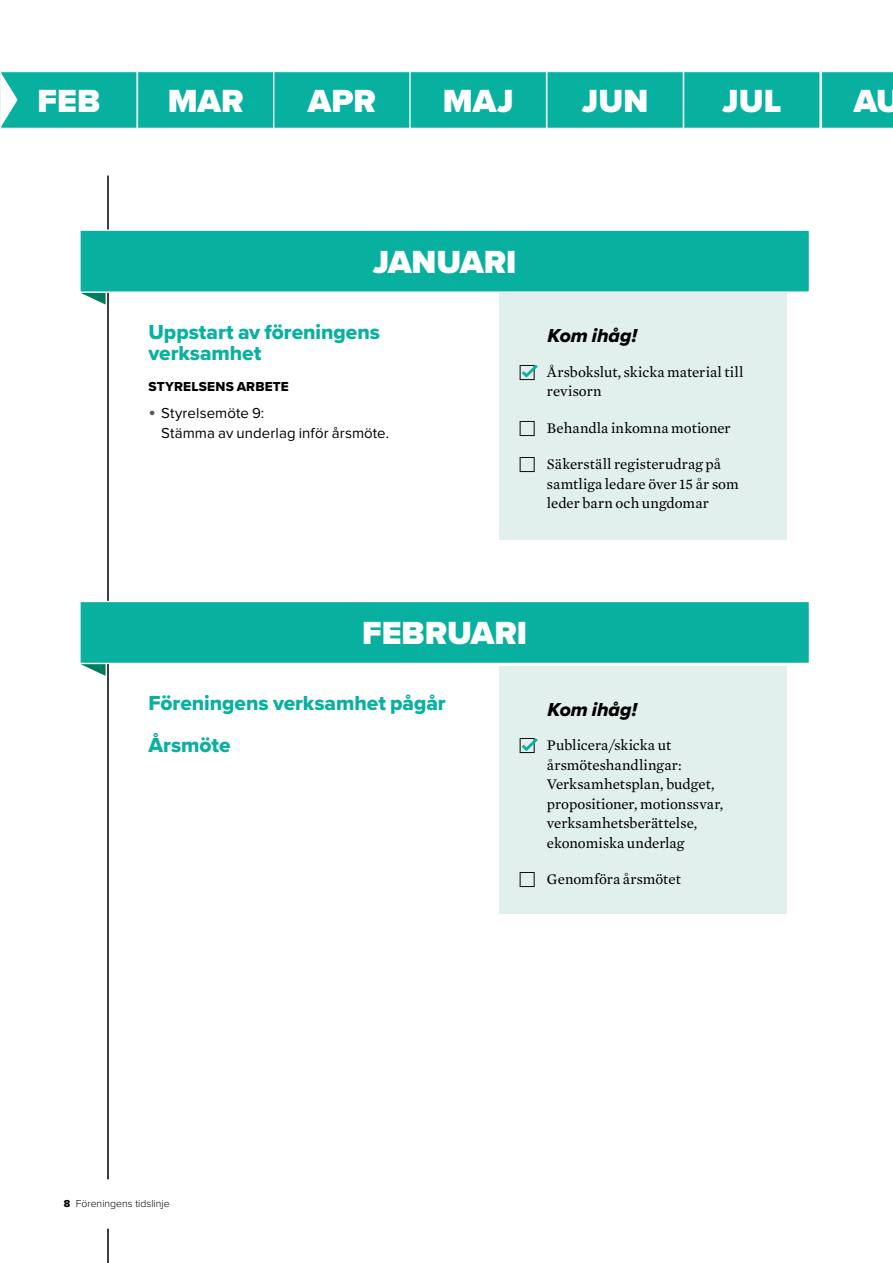
<style>
.page{position:relative;width:893px;height:1263px;background:#fff}
.page>*{position:absolute;margin:0;border:0;box-sizing:border-box;transform-origin:0 0}
.t1{font:900 33.15px "Proxima Nova";color:#fff}
.t2{font:21px/42px "Proxima Nova Extrabld";color:#08b0a0}
.t3{font:19.5px "Proxima Nova Extrabld It";color:#000}
.t4{font:15px/19.5px "Mercury Text G2";letter-spacing:.005em;color:#000}
.t5{font:15px/19.5px "Proxima Nova";letter-spacing:.005em;color:#000}
.t6{font:13.5px "Proxima Nova Extrabld";letter-spacing:.015em;color:#000}
.t7{font:300 10.5px "Proxima Nova";color:#000}
.s1{font-size:21px;color:#575756}
.s2{font-family:"Proxima Nova Extrabld";font-weight:400}
</style>
<div class="page">
<hr style="left:107px;top:176px;width:2px;height:1003px;background:#000">
<hr style="left:107px;top:1229px;width:2px;height:34px;background:#000">
<div style="left:80px;top:601px;width:729px;height:62px;background:#08b0a0"></div>
<div style="left:79px;top:601px;width:731px;height:63px;border:1px solid #fff"></div>
<svg style="left:81px;top:664px;width:25px;height:12px"></svg>
<div style="left:499px;top:292px;width:288px;height:248px;background:#e1f0ed"></div>
<div style="left:80px;top:230px;width:729px;height:62px;background:#08b0a0"></div>
<div style="left:79px;top:229px;width:731px;height:64px;border:1px solid #fff"></div>
<svg style="left:81px;top:293px;width:25px;height:12px"></svg>
<div style="left:499px;top:666px;width:288px;height:248px;background:#e1f0ed"></div>
<div style="left:1px;top:72px;width:136px;height:56px;background:#08b0a0"></div>
<div style="left:0;top:71px;width:138px;height:58px;border:1px solid #e8f4f2"></div>
<div style="left:137px;top:72px;width:137px;height:56px;background:#08b0a0"></div>
<div style="left:137px;top:71px;width:138px;height:58px;border:1px solid #e8f4f2"></div>
<div style="left:274px;top:72px;width:136px;height:56px;background:#08b0a0"></div>
<div style="left:273px;top:71px;width:138px;height:58px;border:1px solid #e8f4f2"></div>
<div style="left:410px;top:72px;width:136px;height:56px;background:#08b0a0"></div>
<div style="left:409px;top:71px;width:138px;height:58px;border:1px solid #e8f4f2"></div>
<div style="left:547px;top:72px;width:136px;height:56px;background:#08b0a0"></div>
<div style="left:546px;top:71px;width:138px;height:58px;border:1px solid #e8f4f2"></div>
<div style="left:684px;top:72px;width:136px;height:56px;background:#08b0a0"></div>
<div style="left:683px;top:71px;width:138px;height:58px;border:1px solid #e8f4f2"></div>
<svg style="left:1px;top:73px;width:17px;height:54px"></svg>
<svg style="left:821px;top:71px;width:72px;height:58px;background:#15b3a4"></svg>
<svg style="left:521px;top:364px;width:17px;height:14px"></svg>
<svg style="left:521px;top:738px;width:17px;height:13px"></svg>
<h1 class="t1" style="left:38px;top:76px;width:64px">FEB</h1>
<h1 class="t1" style="left:168px;top:76px;width:77px">MAR</h1>
<h1 class="t1" style="left:308px;top:76px;width:70px">APR</h1>
<h1 class="t1" style="left:443px;top:76px;width:73px">MAJ</h1>
<h1 class="t1" style="left:582px;top:76px;width:68px">JUN</h1>
<h1 class="t1" style="left:722px;top:76px;width:61px">JUL</h1>
<h1 class="t1" style="left:854px;top:76px;width:49px">AU</h1>
<h1 class="t1" style="left:373px;top:237px;width:145px">JANUARI</h1>
<h2 class="t2" style="left:148px;top:321px;width:233px;line-height:21px">Uppstart av föreningens verksamhet</h2>
<p class="t6" style="left:148px;top:376px;width:142px">STYRELSENS ARBETE</p>
<p class="t5" style="left:161px;top:404px;width:228px;text-indent:-13px"><span class="s1">•</span> Styrelsemöte 9:<br>Stämma av underlag inför årsmöte.</p>
<h3 class="t3" style="left:548px;top:321px;width:91px">Kom ihåg!</h3>
<p class="t4" style="left:547px;top:362px;width:198px">Årsbokslut, skicka material till revisorn</p>
<p class="t4" style="left:547px;top:418px;width:185px">Behandla inkomna motioner</p>
<p class="t4" style="left:547px;top:454px;width:193px">Säkerställ registerudrag på samtliga ledare över 15 år som leder barn och ungdomar</p>
<h1 class="t1" style="left:362px;top:608px;width:167px">FEBRUARI</h1>
<h2 class="t2" style="left:148px;top:682px;width:299px">Föreningens verksamhet pågår<br>Årsmöte</h2>
<h3 class="t3" style="left:548px;top:695px;width:91px">Kom ihåg!</h3>
<p class="t4" style="left:547px;top:735px;width:178px">Publicera/skicka ut årsmöteshandlingar:<br>Verksamhetsplan, budget, propositioner, motionssvar, verksamhetsberättelse, ekonomiska underlag</p>
<p class="t4" style="left:547px;top:870px;width:135px">Genomföra årsmötet</p>
<p class="t7" style="left:64px;top:1197px;width:107px"><span class="s2">8</span> Föreningens tidslinje</p>
</div>
